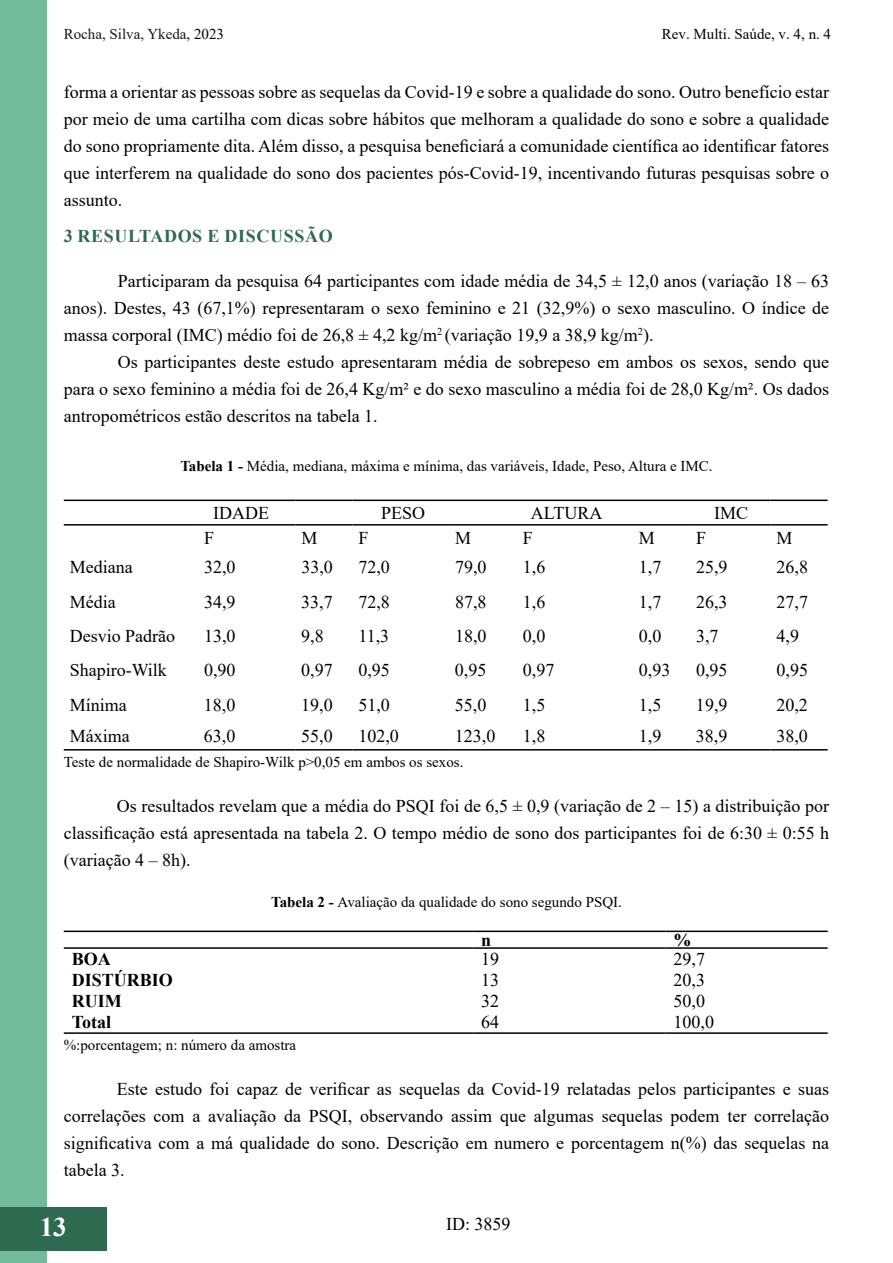
<style>
.page{position:relative;width:893px;height:1263px;background:#fff}
.page>*{position:absolute;margin:0;border:0;box-sizing:border-box;transform-origin:0 0}
.t1{font:700 27px "Times New Roman";color:#fff}
.t2{font:18px/27px "Times New Roman";color:#000;text-align:justify}
.t3{font:700 18px "Times New Roman";color:#000}
.t4{font:700 18px "Times New Roman";letter-spacing:.035em;color:#2d6a4f}
.t5{font:15px "Times New Roman";color:#000}
.t6{font:15px "Times New Roman";color:#181717}
.s1{color:#000}
.s2{font-weight:700}
</style>
<div class="page">
<div style="left:0;top:0;width:47px;height:1262px;background:#73ba9b"></div>
<hr style="left:892px;top:1207px;width:1px;height:43px;background:#2d6a4f">
<div style="left:0;top:1207px;width:106px;height:43px;background:#2d6a4f"></div>
<svg style="left:64px;top:501px;width:764px;height:1px"></svg>
<hr style="left:64px;top:500px;width:134px;height:1px;background:#000">
<hr style="left:198px;top:500px;width:97px;height:1px;background:#000">
<hr style="left:295px;top:500px;width:57px;height:1px;background:#000">
<hr style="left:352px;top:500px;width:97px;height:1px;background:#000">
<hr style="left:449px;top:500px;width:68px;height:1px;background:#000">
<hr style="left:517px;top:500px;width:116px;height:1px;background:#000">
<hr style="left:633px;top:500px;width:57px;height:1px;background:#000">
<hr style="left:690px;top:500px;width:81px;height:1px;background:#000">
<hr style="left:771px;top:500px;width:57px;height:1px;background:#000">
<hr style="left:64px;top:524px;width:134px;height:2px;background:#000">
<hr style="left:198px;top:524px;width:97px;height:2px;background:#000">
<hr style="left:295px;top:524px;width:57px;height:2px;background:#000">
<hr style="left:352px;top:524px;width:97px;height:2px;background:#000">
<hr style="left:449px;top:524px;width:68px;height:2px;background:#000">
<hr style="left:517px;top:524px;width:116px;height:2px;background:#000">
<hr style="left:633px;top:524px;width:57px;height:2px;background:#000">
<hr style="left:690px;top:524px;width:81px;height:2px;background:#000">
<hr style="left:771px;top:524px;width:57px;height:2px;background:#000">
<hr style="left:64px;top:749px;width:134px;height:1px;background:#000">
<hr style="left:198px;top:749px;width:97px;height:1px;background:#000">
<hr style="left:295px;top:749px;width:57px;height:1px;background:#000">
<hr style="left:352px;top:749px;width:97px;height:1px;background:#000">
<hr style="left:449px;top:749px;width:68px;height:1px;background:#000">
<hr style="left:517px;top:749px;width:116px;height:1px;background:#000">
<hr style="left:633px;top:749px;width:57px;height:1px;background:#000">
<hr style="left:690px;top:749px;width:81px;height:1px;background:#000">
<hr style="left:771px;top:749px;width:57px;height:1px;background:#000">
<svg style="left:64px;top:932px;width:764px;height:1px"></svg>
<hr style="left:64px;top:930px;width:409px;height:2px;background:#000">
<hr style="left:473px;top:930px;width:192px;height:2px;background:#000">
<hr style="left:665px;top:930px;width:163px;height:2px;background:#000">
<hr style="left:64px;top:1032px;width:409px;height:2px;background:#000">
<hr style="left:473px;top:1032px;width:192px;height:2px;background:#000">
<hr style="left:665px;top:1032px;width:163px;height:2px;background:#000">
<hr style="left:64px;top:947px;width:409px;height:2px;background:#000">
<hr style="left:473px;top:947px;width:192px;height:2px;background:#000">
<hr style="left:665px;top:947px;width:163px;height:2px;background:#000">
<p class="t6" style="left:64px;top:24px;width:162px">Rocha, Silva, Ykeda<span class="s1">, 2023</span></p>
<p class="t5" style="left:662px;top:24px;width:171px">Rev. Multi. Saúde, v. 4, n. 4</p>
<p class="t2" style="left:64px;top:77px;width:767px">forma a orientar as pessoas sobre as sequelas da Covid-19 e sobre a qualidade do sono. Outro benefício estar por meio de uma cartilha com dicas sobre hábitos que melhoram a qualidade do sono e sobre a qualidade do sono propriamente dita. Além disso, a pesquisa beneficiará a comunidade científica ao identificar fatores que interferem na qualidade do sono dos pacientes pós-Covid-19, incentivando futuras pesquisas sobre o assunto.</p>
<p class="t4" style="left:64px;top:223px;width:270px">3 RESULTADOS E DISCUSSÃO</p>
<p class="t2" style="left:64px;top:266px;width:767px;text-indent:54px">Participaram da pesquisa 64 participantes com idade média de 34,5 ± 12,0 anos (variação 18 – 63 anos). Destes, 43 (67,1%) representaram o sexo feminino e 21 (32,9%) o sexo masculino. O índice de massa corporal (IMC) médio foi de 26,8 ± 4,2 kg/m<sup>2</sup> (variação 19,9 a 38,9 kg/m<sup>2</sup>).</p>
<p class="t2" style="left:64px;top:347px;width:767px;text-indent:54px">Os participantes deste estudo apresentaram média de sobrepeso em ambos os sexos, sendo que para o sexo feminino a média foi de 26,4 Kg/m² e do sexo masculino a média foi de 28,0 Kg/m². Os dados antropométricos estão descritos na tabela 1.</p>
<p class="t5" style="left:180px;top:455px;width:534px"><span class="s2">Tabela 1 -</span> Média, mediana, máxima e mínima, das variáveis, Idade, Peso, Altura e IMC.</p>
<p class="t2" style="left:213px;top:499px;width:57px">IDADE</p>
<p class="t2" style="left:381px;top:499px;width:46px">PESO</p>
<p class="t2" style="left:531px;top:499px;width:73px">ALTURA</p>
<p class="t2" style="left:714px;top:499px;width:36px">IMC</p>
<p class="t2" style="left:204px;top:523px;width:12px">F</p>
<p class="t2" style="left:301px;top:523px;width:18px">M</p>
<p class="t2" style="left:358px;top:523px;width:12px">F</p>
<p class="t2" style="left:455px;top:523px;width:18px">M</p>
<p class="t2" style="left:523px;top:523px;width:12px">F</p>
<p class="t2" style="left:639px;top:523px;width:18px">M</p>
<p class="t2" style="left:696px;top:523px;width:12px">F</p>
<p class="t2" style="left:777px;top:523px;width:18px">M</p>
<p class="t2" style="left:70px;top:553px;width:64px">Mediana</p>
<p class="t2" style="left:204px;top:553px;width:33px">32,0</p>
<p class="t2" style="left:301px;top:553px;width:33px">33,0</p>
<p class="t2" style="left:358px;top:553px;width:33px">72,0</p>
<p class="t2" style="left:455px;top:553px;width:33px">79,0</p>
<p class="t2" style="left:523px;top:553px;width:24px">1,6</p>
<p class="t2" style="left:639px;top:553px;width:24px">1,7</p>
<p class="t2" style="left:696px;top:553px;width:33px">25,9</p>
<p class="t2" style="left:776px;top:553px;width:33px">26,8</p>
<p class="t2" style="left:70px;top:587px;width:47px">Média</p>
<p class="t2" style="left:204px;top:587px;width:33px">34,9</p>
<p class="t2" style="left:301px;top:587px;width:33px">33,7</p>
<p class="t2" style="left:358px;top:587px;width:33px">72,8</p>
<p class="t2" style="left:455px;top:587px;width:33px">87,8</p>
<p class="t2" style="left:523px;top:587px;width:24px">1,6</p>
<p class="t2" style="left:639px;top:587px;width:24px">1,7</p>
<p class="t2" style="left:696px;top:587px;width:33px">26,3</p>
<p class="t2" style="left:776px;top:587px;width:33px">27,7</p>
<p class="t2" style="left:70px;top:622px;width:107px">Desvio Padrão</p>
<p class="t2" style="left:204px;top:622px;width:33px">13,0</p>
<p class="t2" style="left:301px;top:622px;width:24px">9,8</p>
<p class="t2" style="left:358px;top:622px;width:32px">11,3</p>
<p class="t2" style="left:455px;top:622px;width:33px">18,0</p>
<p class="t2" style="left:523px;top:622px;width:24px">0,0</p>
<p class="t2" style="left:639px;top:622px;width:24px">0,0</p>
<p class="t2" style="left:696px;top:622px;width:24px">3,7</p>
<p class="t2" style="left:776px;top:622px;width:24px">4,9</p>
<p class="t2" style="left:70px;top:656px;width:99px">Shapiro-Wilk</p>
<p class="t2" style="left:204px;top:656px;width:33px">0,90</p>
<p class="t2" style="left:301px;top:656px;width:33px">0,97</p>
<p class="t2" style="left:358px;top:656px;width:33px">0,95</p>
<p class="t2" style="left:455px;top:656px;width:33px">0,95</p>
<p class="t2" style="left:523px;top:656px;width:33px">0,97</p>
<p class="t2" style="left:639px;top:656px;width:33px">0,93</p>
<p class="t2" style="left:696px;top:656px;width:33px">0,95</p>
<p class="t2" style="left:776px;top:656px;width:33px">0,95</p>
<p class="t2" style="left:70px;top:690px;width:59px">Mínima</p>
<p class="t2" style="left:204px;top:690px;width:33px">18,0</p>
<p class="t2" style="left:301px;top:690px;width:33px">19,0</p>
<p class="t2" style="left:358px;top:690px;width:33px">51,0</p>
<p class="t2" style="left:455px;top:690px;width:33px">55,0</p>
<p class="t2" style="left:523px;top:690px;width:24px">1,5</p>
<p class="t2" style="left:639px;top:690px;width:24px">1,5</p>
<p class="t2" style="left:696px;top:690px;width:33px">19,9</p>
<p class="t2" style="left:776px;top:690px;width:33px">20,2</p>
<p class="t2" style="left:70px;top:722px;width:61px">Máxima</p>
<p class="t2" style="left:204px;top:722px;width:33px">63,0</p>
<p class="t2" style="left:301px;top:722px;width:33px">55,0</p>
<p class="t2" style="left:358px;top:722px;width:42px">102,0</p>
<p class="t2" style="left:455px;top:722px;width:42px">123,0</p>
<p class="t2" style="left:523px;top:722px;width:24px">1,8</p>
<p class="t2" style="left:639px;top:722px;width:24px">1,9</p>
<p class="t2" style="left:696px;top:722px;width:33px">38,9</p>
<p class="t2" style="left:776px;top:722px;width:33px">38,0</p>
<p class="t5" style="left:64px;top:751px;width:401px">Teste de normalidade de Shapiro-Wilk p&gt;0,05 em ambos os sexos.</p>
<p class="t2" style="left:64px;top:792px;width:767px;text-indent:53px">Os resultados revelam que a média do PSQI foi de 6,5 ± 0,9 (variação de 2 – 15) a distribuição por classificação está apresentada na tabela 2. O tempo médio de sono dos participantes foi de 6:30 ± 0:55 h (variação 4 – 8h).</p>
<p class="t5" style="left:271px;top:891px;width:352px"><span class="s2">Tabela 2 -</span> Avaliação da qualidade do sono segundo PSQI.</p>
<p class="t3" style="left:481px;top:927px;width:12px">n</p>
<p class="t3" style="left:673px;top:927px;width:19px">%</p>
<p class="t3" style="left:72px;top:946px;width:41px">BOA</p>
<p class="t2" style="left:481px;top:945px;width:19px">19</p>
<p class="t2" style="left:673px;top:945px;width:33px">29,7</p>
<p class="t3" style="left:72px;top:967px;width:103px">DISTÚRBIO</p>
<p class="t2" style="left:481px;top:966px;width:19px">13</p>
<p class="t2" style="left:673px;top:966px;width:33px">20,3</p>
<p class="t3" style="left:72px;top:988px;width:51px">RUIM</p>
<p class="t2" style="left:481px;top:987px;width:19px">32</p>
<p class="t2" style="left:673px;top:987px;width:33px">50,0</p>
<p class="t3" style="left:72px;top:1009px;width:41px">Total</p>
<p class="t2" style="left:481px;top:1008px;width:19px">64</p>
<p class="t2" style="left:673px;top:1008px;width:42px">100,0</p>
<p class="t5" style="left:64px;top:1035px;width:234px">%:porcentagem; n: número da amostra</p>
<p class="t2" style="left:64px;top:1075px;width:767px;text-indent:53px">Este estudo foi capaz de verificar as sequelas da Covid-19 relatadas pelos participantes e suas correlações com a avaliação da PSQI, observando assim que algumas sequelas podem ter correlação significativa com a má qualidade do sono. Descrição em numero e porcentagem n(%) das sequelas na tabela 3.</p>
<h1 class="t1" style="left:40px;top:1207px;width:28px">13</h1>
<p class="t2" style="left:446px;top:1210px;width:66px">ID: 3859</p>
</div>
